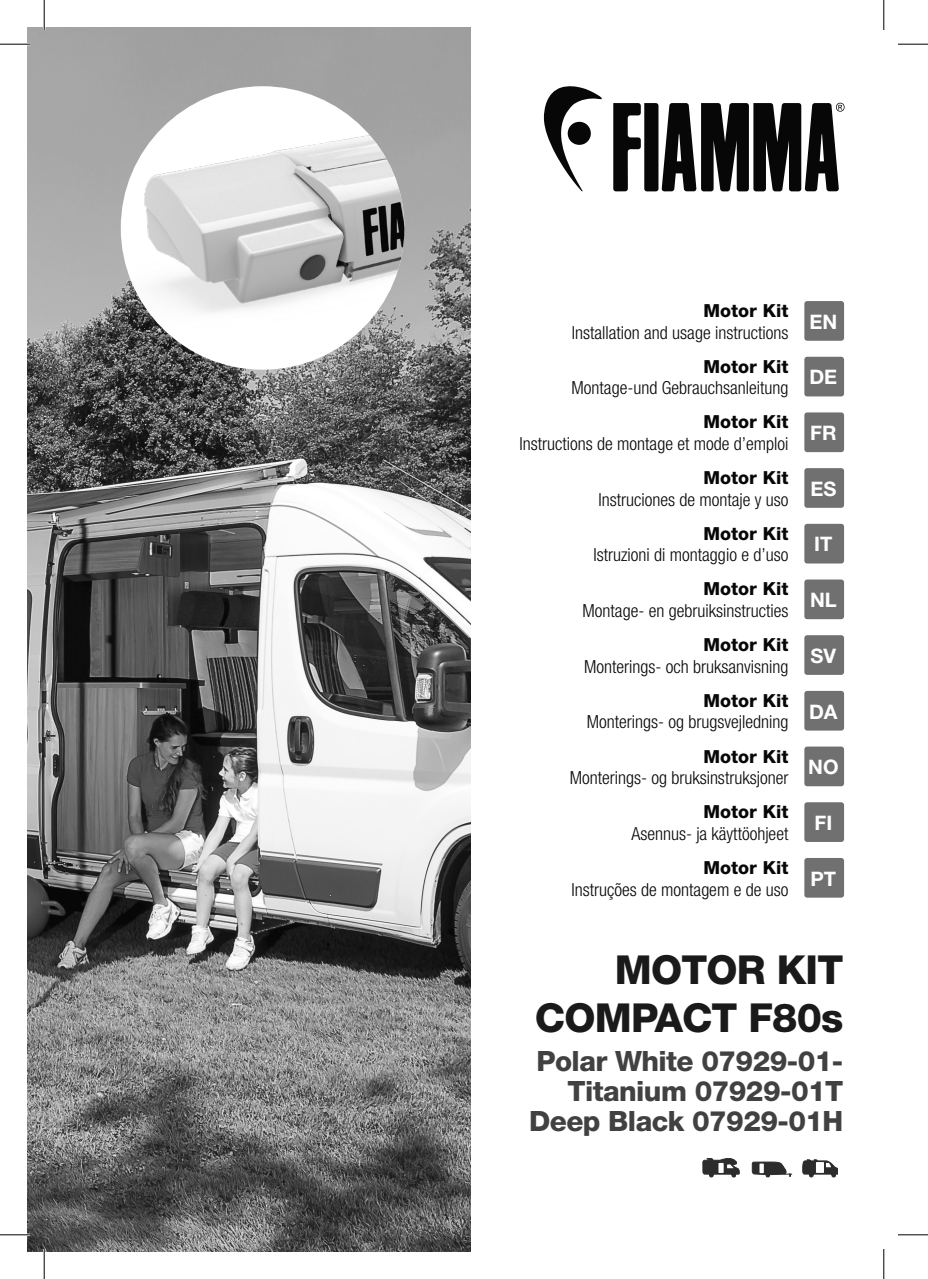
<style>
.page{position:relative;width:928px;height:1279px;background:#fff}
.page>*{position:absolute;margin:0;border:0;box-sizing:border-box;transform-origin:0 0}
.t1{font:800 40px/48px "Helvetica Neue";letter-spacing:-.02em;color:#1a1a1a;text-align:right}
.t2{font:800 28px/30px "Helvetica Neue";letter-spacing:-.02em;color:#414141;text-align:right}
.t3{font:700 20px "Helvetica Neue";color:#fff}
.t4{font:300 condensed 18px "Helvetica Neue";color:#070707}
.t5{font:800 18px "Helvetica Neue";color:#070707}
</style>
<div class="page">
<img style="left:27px;top:27px;width:443px;height:1225px">
<div style="left:804px;top:301px;width:40px;height:40px;background:#707070;border-radius:3px"></div>
<div style="left:804px;top:357px;width:40px;height:39px;background:#707070;border-radius:3px"></div>
<div style="left:804px;top:412px;width:40px;height:40px;background:#707070;border-radius:3px"></div>
<div style="left:804px;top:468px;width:40px;height:40px;background:#707070;border-radius:3px"></div>
<div style="left:804px;top:524px;width:40px;height:39px;background:#707070;border-radius:3px"></div>
<div style="left:804px;top:579px;width:40px;height:40px;background:#707070;border-radius:3px"></div>
<div style="left:804px;top:635px;width:40px;height:40px;background:#707070;border-radius:3px"></div>
<div style="left:804px;top:691px;width:40px;height:40px;background:#707070;border-radius:3px"></div>
<div style="left:804px;top:747px;width:40px;height:39px;background:#707070;border-radius:3px"></div>
<div style="left:804px;top:802px;width:40px;height:40px;background:#707070;border-radius:3px"></div>
<div style="left:804px;top:858px;width:40px;height:40px;background:#707070;border-radius:3px"></div>
<svg style="left:613px;top:103px;width:231px;height:88px"></svg>
<svg style="left:544px;top:86px;width:57px;height:105px"></svg>
<div style="left:567px;top:122px;width:23px;height:23px;background:#070707;border-radius:50%"></div>
<svg style="left:802px;top:1159px;width:35px;height:19px"></svg>
<svg style="left:751px;top:1161px;width:41px;height:17px"></svg>
<svg style="left:759px;top:1163px;width:4px;height:10px"></svg>
<svg style="left:702px;top:1158px;width:38px;height:20px"></svg>
<div style="left:718px;top:1163px;width:5px;height:10px;background:#fff"></div>
<img style="left:121px;top:86px;width:283px;height:284px;border-radius:142px">
<hr style="left:0;top:43px;width:30px;height:2px;background:#fff">
<hr style="left:0;top:1233px;width:30px;height:3px;background:#fff">
<hr style="left:43px;top:0;width:2px;height:30px;background:#fff">
<hr style="left:43px;top:1249px;width:2px;height:30px;background:#fff">
<hr style="left:0;top:44px;width:30px;height:1px;background:#000">
<hr style="left:897px;top:44px;width:30px;height:1px;background:#000">
<hr style="left:0;top:1234px;width:30px;height:1px;background:#000">
<hr style="left:897px;top:1234px;width:30px;height:1px;background:#000">
<hr style="left:44px;top:0;width:1px;height:30px;background:#000">
<hr style="left:44px;top:1249px;width:1px;height:30px;background:#000">
<hr style="left:883px;top:0;width:1px;height:30px;background:#000">
<hr style="left:883px;top:1249px;width:1px;height:30px;background:#000">
<p class="t5" style="left:703px;top:300px;width:86px">Motor Kit</p>
<p class="t4" style="left:572px;top:322px;width:218px">Installation and usage instructions</p>
<p class="t5" style="left:703px;top:356px;width:86px">Motor Kit</p>
<p class="t4" style="left:571px;top:378px;width:218px">Montage-und Gebrauchsanleitung</p>
<p class="t5" style="left:703px;top:411px;width:86px">Motor Kit</p>
<p class="t4" style="left:519px;top:433px;width:270px">Instructions de montage et mode d’emploi</p>
<p class="t5" style="left:703px;top:467px;width:86px">Motor Kit</p>
<p class="t4" style="left:598px;top:489px;width:191px">Instruciones de montaje y uso</p>
<p class="t5" style="left:703px;top:523px;width:86px">Motor Kit</p>
<p class="t4" style="left:593px;top:545px;width:196px">Istruzioni di montaggio e d’uso</p>
<p class="t5" style="left:703px;top:578px;width:86px">Motor Kit</p>
<p class="t4" style="left:582px;top:600px;width:207px">Montage- en gebruiksinstructies</p>
<p class="t5" style="left:703px;top:634px;width:86px">Motor Kit</p>
<p class="t4" style="left:584px;top:656px;width:206px">Monterings- och bruksanvisning</p>
<p class="t5" style="left:703px;top:690px;width:86px">Motor Kit</p>
<p class="t4" style="left:586px;top:712px;width:203px">Monterings- og brugsvejledning</p>
<p class="t5" style="left:703px;top:745px;width:86px">Motor Kit</p>
<p class="t4" style="left:569px;top:767px;width:220px">Monterings- og bruksinstruksjoner</p>
<p class="t5" style="left:703px;top:801px;width:86px">Motor Kit</p>
<p class="t4" style="left:631px;top:823px;width:158px">Asennus- ja käyttöohjeet</p>
<p class="t5" style="left:703px;top:857px;width:86px">Motor Kit</p>
<p class="t4" style="left:571px;top:879px;width:218px">Instruções de montagem e de uso</p>
<p class="t3" style="left:809px;top:309px;width:29px">EN</p>
<p class="t3" style="left:809px;top:365px;width:29px">DE</p>
<p class="t3" style="left:810px;top:421px;width:28px">FR</p>
<p class="t3" style="left:810px;top:476px;width:27px">ES</p>
<p class="t3" style="left:814px;top:532px;width:20px">IT</p>
<p class="t3" style="left:810px;top:588px;width:28px">NL</p>
<p class="t3" style="left:810px;top:643px;width:27px">SV</p>
<p class="t3" style="left:809px;top:699px;width:30px">DA</p>
<p class="t3" style="left:808px;top:755px;width:32px">NO</p>
<p class="t3" style="left:814px;top:810px;width:19px">FI</p>
<p class="t3" style="left:810px;top:866px;width:27px">PT</p>
<h1 class="t1" style="left:535px;top:945px;width:310px">MOTOR KIT<br>COMPACT F80s</h1>
<h2 class="t2" style="left:529px;top:1046px;width:316px">Polar White 07929-01-<br>Titanium 07929-01T<br>Deep Black 07929-01H</h2>
</div>
